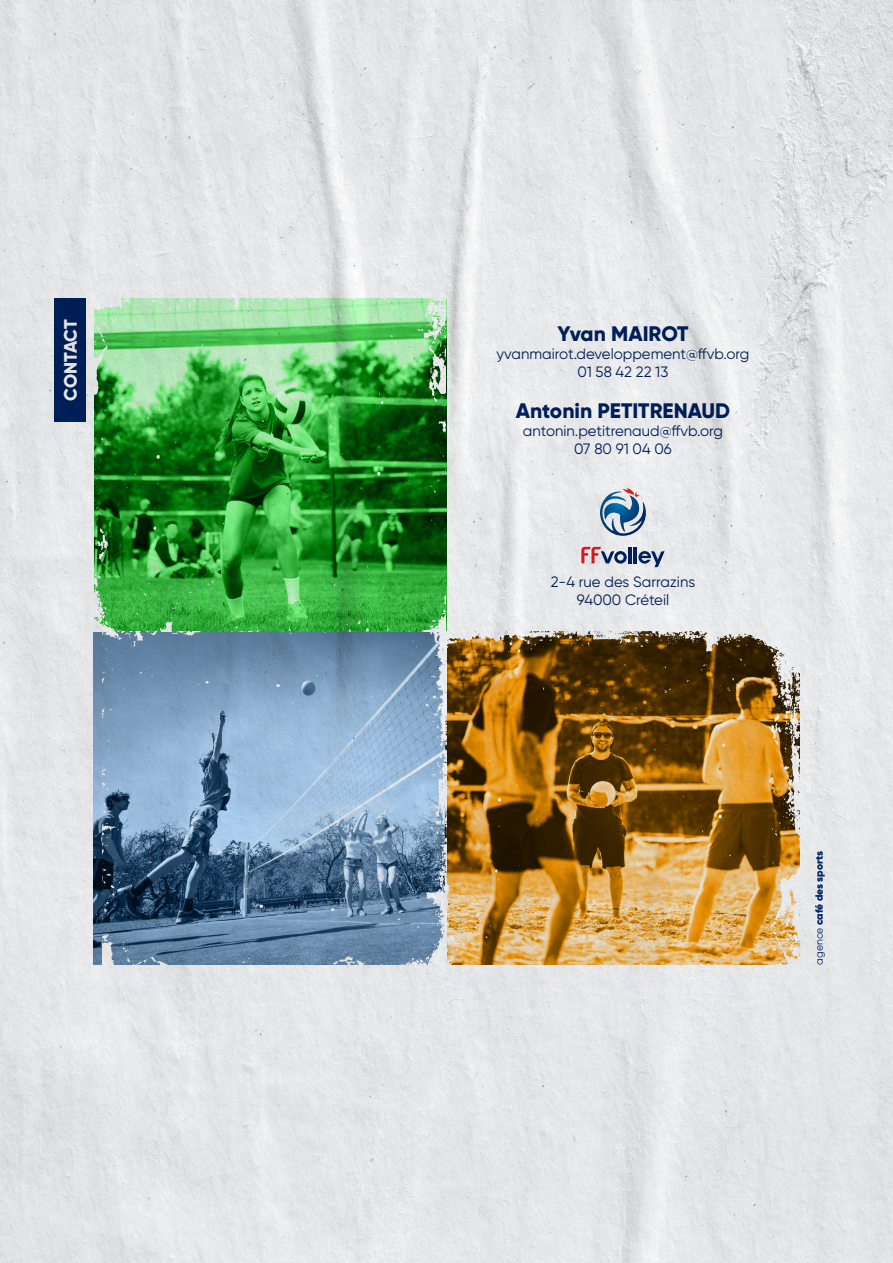
<style>
.page{position:relative;width:893px;height:1263px;background:#fff}
.page>*{position:absolute;margin:0;border:0;box-sizing:border-box;transform-origin:0 0}
.t1{font:800 21px "Gilroy";color:#002361}
.t2{font:800 18px "Gilroy";letter-spacing:-.015em;color:#fff}
.t3{font:15px/18px "Gilroy";color:#002361;text-align:center}
.t4{font:900 10.5px "Gilroy";color:#002361}
.s1{font-weight:400}
</style>
<div class="page">
<img style="left:0;top:0;width:893px;height:1263px">
<p class="t2" style="left:59px;top:401px;width:83px;rotate:-90deg">CONTACT</p>
<p class="t1" style="left:558px;top:321px;width:132px">Yvan MAIROT</p>
<p class="t3" style="left:497px;top:345px;width:254px">yvanmairot.developpement@ffvb.org<br>01 58 42 22 13</p>
<p class="t1" style="left:516px;top:397px;width:216px">Antonin PETITRENAUD</p>
<p class="t3" style="left:523px;top:421px;width:201px">antonin.petitrenaud@ffvb.org<br>07 80 91 04 06</p>
<p class="t3" style="left:551px;top:573px;width:146px">2-4 rue des Sarrazins<br>94000 Créteil</p>
<p class="t4" style="left:812px;top:965px;width:115px;rotate:-90deg"><span class="s1">agence</span> café des sports</p>
</div>
